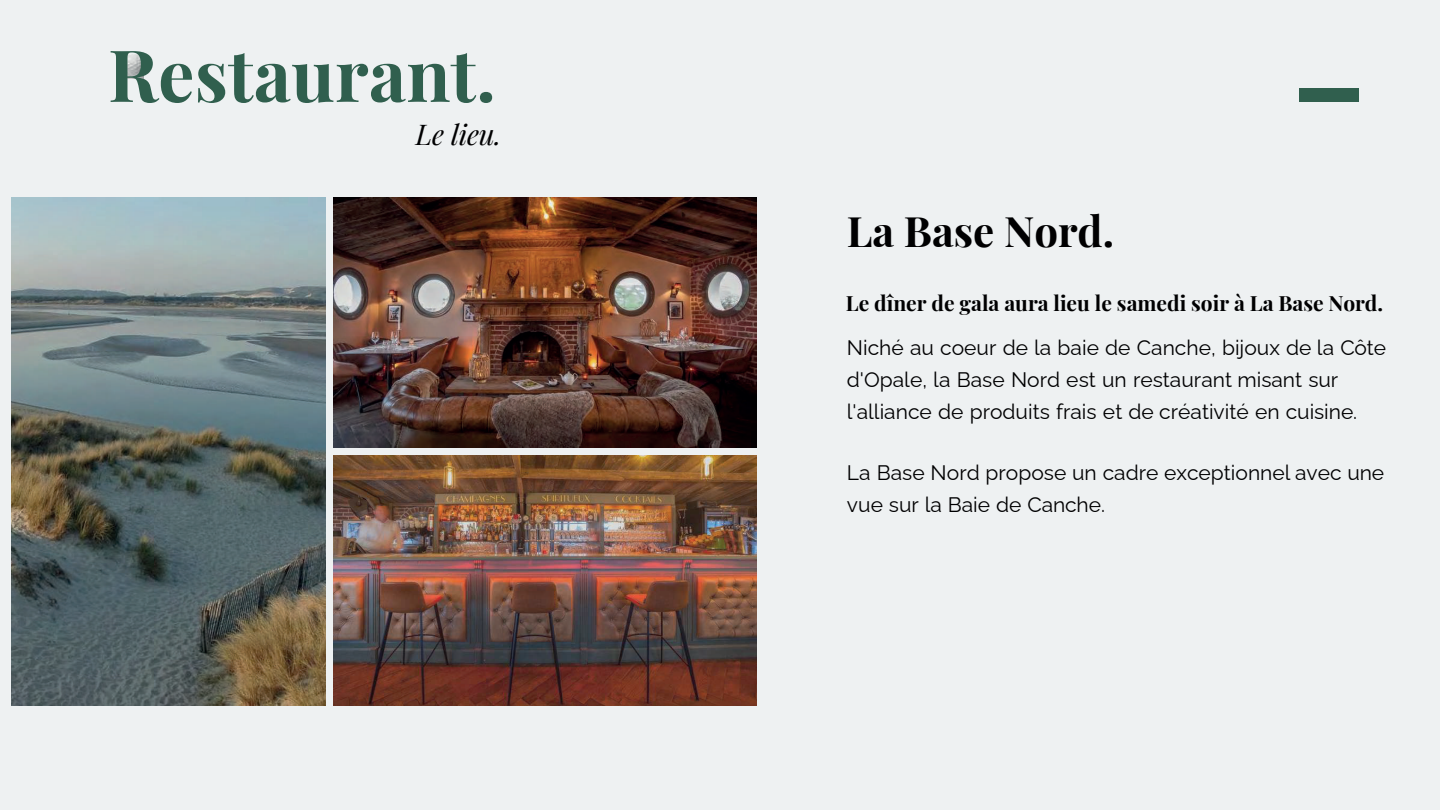
<style>
.page{position:relative;width:1440px;height:810px;background:#eef1f2}
.page>*{position:absolute;margin:0;border:0;box-sizing:border-box;transform-origin:0 0}
.t1{font:700 72px "Playfair Display";letter-spacing:.005em;color:#305f4e}
.t2{font:700 42px "Playfair Display";color:#000001}
.t3{font:italic 28px "Playfair Display";letter-spacing:-.005em;color:#000001}
.t4{font:21px/31.6px "Raleway";color:#000001}
.t5{font:700 21px "Playfair Display";color:#000001}
</style>
<div class="page">
<div style="left:1299px;top:88px;width:60px;height:14px;background:#305f4e"></div>
<img style="left:118px;top:54px;width:25px;height:24px">
<img style="left:11px;top:197px;width:315px;height:508px">
<img style="left:333px;top:197px;width:424px;height:251px">
<img style="left:333px;top:455px;width:424px;height:250px">
<h1 class="t1" style="left:108px;top:18px;width:389px">Restaurant.</h1>
<h3 class="t3" style="left:416px;top:113px;width:87px">Le lieu.</h3>
<h2 class="t2" style="left:847px;top:199px;width:269px">La Base Nord.</h2>
<p class="t5" style="left:846px;top:286px;width:539px">Le dîner de gala aura lieu le samedi soir à La Base Nord.</p>
<p class="t4" style="left:847px;top:330px;width:541px">Niché au coeur de la baie de Canche, bijoux de la Côte d'Opale, la Base Nord est un restaurant misant sur l'alliance de produits frais et de créativité en cuisine.</p>
<p class="t4" style="left:847px;top:455px;width:539px;line-height:31.9px">La Base Nord propose un cadre exceptionnel avec une vue sur la Baie de Canche.</p>
</div>
